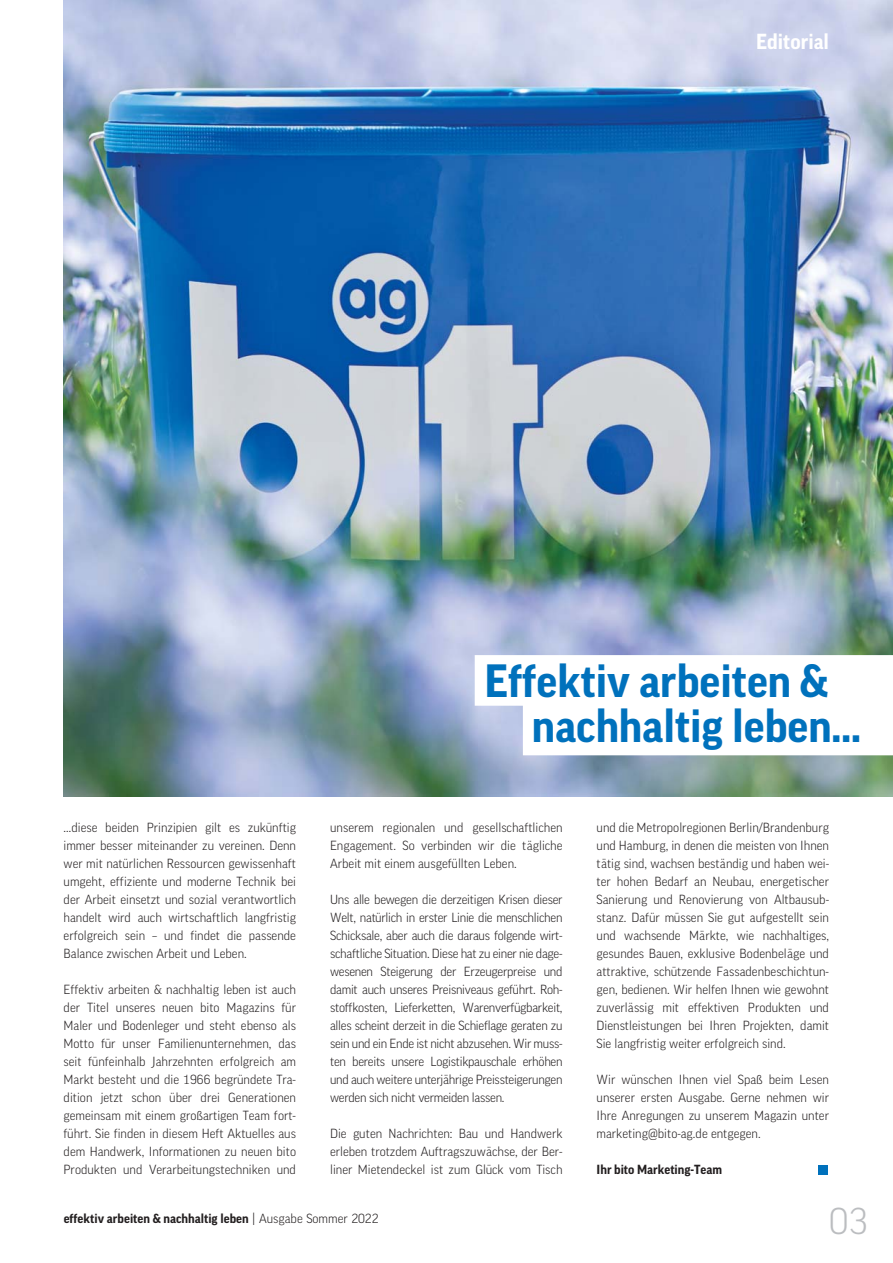
<style>
.page{position:relative;width:893px;height:1263px;background:#fff}
.page>*{position:absolute;margin:0;border:0;box-sizing:border-box;transform-origin:0 0}
.t1{font:700 45px/45px "FF Good Pro";color:#0071bc}
.t2{font:300 36px "FF Good Pro";color:#bbbdc0}
.t3{font:700 21px "FF Good Pro";color:#fff}
.t4{font:300 12.75px/18px "FF Good Pro";color:#231f20;text-align:justify}
.t5{font:700 12.75px "FF Good Pro";color:#231f20}
.s1{font-weight:300}
</style>
<div class="page">
<img style="left:64px;top:0;width:829px;height:797px">
<div style="left:818px;top:1165px;width:9px;height:9px;background:#0071bc"></div>
<svg style="left:475px;top:655px;width:418px;height:100px"></svg>
<h3 class="t3" style="left:756px;top:34px;width:74px">Editorial</h3>
<p class="t4" style="left:64px;top:820px;width:234px">…diese beiden Prinzipien gilt es zukünftig immer besser miteinander zu vereinen. Denn wer mit natürlichen Ressourcen gewissenhaft umgeht, effiziente und moderne Technik bei der Arbeit einsetzt und sozial verantwortlich handelt wird auch wirtschaftlich langfristig erfolgreich sein – und findet die passende Balance zwischen Arbeit und Leben.</p>
<p class="t4" style="left:64px;top:982px;width:234px">Effektiv arbeiten &amp; nachhaltig leben ist auch der Titel unseres neuen bito Magazins für Maler und Bodenleger und steht ebenso als Motto für unser Familienunternehmen, das seit fünfeinhalb Jahrzehnten erfolgreich am Markt besteht und die 1966 begründete Tra&shy;dition jetzt schon über drei Generationen gemeinsam mit einem großartigen Team fort&shy;führt. Sie finden in diesem Heft Aktuelles aus dem Handwerk, Informationen zu neuen bito Produkten und Verarbeitungstechniken und</p>
<h1 class="t1" style="left:532px;top:661px;width:331px;text-indent:-47px">Effektiv arbeiten &amp; nachhaltig leben…</h1>
<p class="t4" style="left:330px;top:820px;width:234px">unserem regionalen und gesellschaftlichen Engagement. So verbinden wir die tägliche Arbeit mit einem ausgefüllten Leben.</p>
<p class="t4" style="left:330px;top:892px;width:234px">Uns alle bewegen die derzeitigen Krisen dieser Welt, natürlich in erster Linie die menschlichen Schicksale, aber auch die daraus folgende wirt&shy;schaftliche Situation. Diese hat zu einer nie dage&shy;wesenen Steigerung der Erzeugerpreise und damit auch unseres Preisniveaus geführt. Roh&shy;stoffkosten, Lieferketten, Warenverfügbarkeit, alles scheint derzeit in die Schieflage geraten zu sein und ein Ende ist nicht abzusehen. Wir muss&shy;ten bereits unsere Logistikpauschale erhöhen und auch weitere unterjährige Preissteigerungen werden sich nicht vermeiden lassen.</p>
<p class="t4" style="left:330px;top:1126px;width:234px">Die guten Nachrichten: Bau und Handwerk erleben trotzdem Auftragszuwächse, der Ber&shy;liner Mietendeckel ist zum Glück vom Tisch</p>
<p class="t4" style="left:596px;top:820px;width:234px">und die Metropolregionen Berlin/Brandenburg und Hamburg, in denen die meisten von Ihnen tätig sind, wachsen beständig und haben wei&shy;ter hohen Bedarf an Neubau, energetischer Sanierung und Renovierung von Altbausub&shy;stanz. Dafür müssen Sie gut aufgestellt sein und wachsende Märkte, wie nachhaltiges, gesundes Bauen, exklusive Bodenbeläge und attraktive, schützende Fassadenbeschichtun&shy;gen, bedienen. Wir helfen Ihnen wie gewohnt zuverlässig mit effektiven Produkten und Dienstleistungen bei Ihren Projekten, damit Sie langfristig weiter erfolgreich sind.</p>
<p class="t4" style="left:596px;top:1072px;width:234px">Wir wünschen Ihnen viel Spaß beim Lesen unserer ersten Ausgabe. Gerne nehmen wir Ihre Anregungen zu unserem Magazin unter marketing@bito-ag.de entgegen.</p>
<p class="t5" style="left:596px;top:1165px;width:127px">Ihr bito Marketing-Team</p>
<p class="t5" style="left:64px;top:1213px;width:316px">effektiv arbeiten &amp; nachhaltig leben <span class="s1">| Ausgabe Sommer 2022</span></p>
<h2 class="t2" style="left:829px;top:1207px;width:40px">03</h2>
</div>
